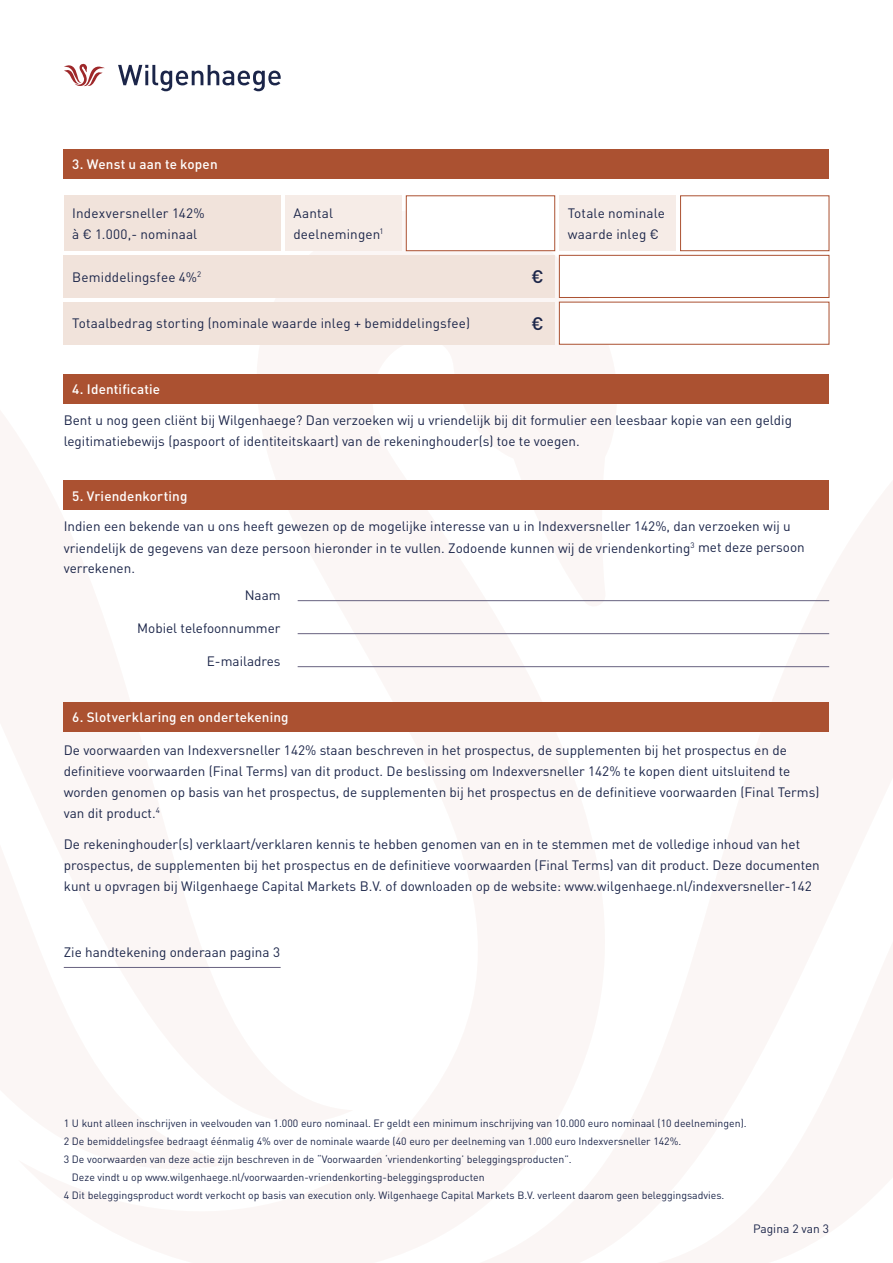
<style>
.page{position:relative;width:893px;height:1263px;background:#fff}
.page>*{position:absolute;margin:0;border:0;box-sizing:border-box;transform-origin:0 0}
.t1{font:500 18px "DIN Pro";color:#1b2549}
.t2{font:13.5px/21px "DIN Pro";color:#1b2549}
.t3{font:500 13.5px "DIN Pro";letter-spacing:.01em;color:#fff}
.t4{font:12px "DIN Pro";color:#1b2549}
.t5{font:10.5px "DIN Pro";color:#1b2549}
</style>
<div class="page">
<svg style="left:63px;top:178px;width:606px;height:790px"></svg>
<svg style="left:118px;top:65px;width:163px;height:26px"></svg>
<svg style="left:64px;top:63px;width:41px;height:24px"></svg>
<hr style="left:64px;top:967px;width:217px;height:1px;background:#676280">
<div style="left:64px;top:149px;width:765px;height:30px;background:#ab5131"></div>
<div style="left:64px;top:480px;width:765px;height:30px;background:#ab5131"></div>
<div style="left:64px;top:702px;width:765px;height:29px;background:#ab5131"></div>
<div style="left:64px;top:196px;width:217px;height:55px;background:#f1e3db"></div>
<div style="left:64px;top:255px;width:491px;height:43px;background:#f1e3db"></div>
<div style="left:64px;top:302px;width:491px;height:42px;background:#f1e3db"></div>
<div style="left:285px;top:196px;width:117px;height:55px;background:#f6ece7"></div>
<div style="left:559px;top:196px;width:117px;height:55px;background:#f6ece7"></div>
<div style="left:559px;top:255px;width:270px;height:43px;background:#fff;border:1px solid #ab5131"></div>
<div style="left:559px;top:302px;width:270px;height:42px;background:#fff"></div>
<div style="left:64px;top:374px;width:765px;height:30px;background:#ab5131"></div>
<hr style="left:298px;top:600px;width:531px;height:1px;background:#676280">
<hr style="left:298px;top:633px;width:531px;height:1px;background:#676280">
<hr style="left:298px;top:666px;width:531px;height:1px;background:#676280">
<div style="left:680px;top:196px;width:149px;height:55px;background:#fff;border:1px solid #ab5131"></div>
<div style="left:406px;top:196px;width:149px;height:55px;background:#fff;border:1px solid #ab5131"></div>
<p class="t3" style="left:72px;top:155px;width:147px">3. Wenst u aan te kopen</p>
<p class="t2" style="left:72px;top:202px;width:134px">Indexversneller 142% à € 1.000,- nominaal</p>
<p class="t2" style="left:72px;top:266px;width:131px">Bemiddelingsfee 4%<sup>2</sup></p>
<p class="t2" style="left:72px;top:312px;width:399px">Totaalbedrag storting (nominale waarde inleg + bemiddelingsfee)</p>
<p class="t2" style="left:293px;top:202px;width:92px">Aantal deelnemingen<sup>1</sup></p>
<p class="t2" style="left:568px;top:202px;width:99px">Totale nominale waarde inleg €</p>
<h1 class="t1" style="left:531px;top:265px;width:14px">€</h1>
<h1 class="t1" style="left:531px;top:311px;width:14px">€</h1>
<p class="t3" style="left:72px;top:380px;width:89px">4. Identificatie</p>
<p class="t2" style="left:64px;top:409px;width:730px">Bent u nog geen cliënt bij Wilgenhaege? Dan verzoeken wij u vriendelijk bij dit formulier een leesbaar kopie van een geldig legitimatiebewijs (paspoort of identiteitskaart) van de rekeninghouder(s) toe te voegen.</p>
<p class="t3" style="left:72px;top:486px;width:117px">5. Vriendenkorting</p>
<p class="t2" style="left:64px;top:515px;width:742px">Indien een bekende van u ons heeft gewezen op de mogelijke interesse van u in Indexversneller 142%, dan verzoeken wij u vriendelijk de gegevens van deze persoon hieronder in te vullen. Zodoende kunnen wij de vriendenkorting<sup>3</sup> met deze persoon verrekenen.</p>
<p class="t2" style="left:245px;top:584px;width:37px">Naam</p>
<p class="t2" style="left:137px;top:617px;width:145px">Mobiel telefoonnummer</p>
<p class="t2" style="left:207px;top:650px;width:75px">E-mailadres</p>
<p class="t3" style="left:72px;top:708px;width:218px">6. Slotverklaring en ondertekening</p>
<p class="t2" style="left:64px;top:738px;width:757px">De voorwaarden van Indexversneller 142% staan beschreven in het prospectus, de supplementen bij het prospectus en de definitieve voorwaarden (Final Terms) van dit product. De beslissing om Indexversneller 142% te kopen dient uitsluitend te worden genomen op basis van het prospectus, de supplementen bij het prospectus en de definitieve voorwaarden (Final Terms) van dit product.<sup>4</sup></p>
<p class="t2" style="left:64px;top:833px;width:758px">De rekeninghouder(s) verklaart/verklaren kennis te hebben genomen van en in te stemmen met de volledige inhoud van het prospectus, de supplementen bij het prospectus en de definitieve voorwaarden (Final Terms) van dit product. Deze documenten kunt u opvragen bij Wilgenhaege Capital Markets B.V. of downloaden op de website: www.wilgenhaege.nl/indexversneller-142</p>
<p class="t2" style="left:64px;top:940px;width:218px">Zie handtekening onderaan pagina 3</p>
<p class="t5" style="left:64px;top:1116px;width:684px">1 U kunt alleen inschrijven in veelvouden van 1.000 euro nominaal. Er geldt een minimum inschrijving van 10.000 euro nominaal (10 deelnemingen).</p>
<p class="t5" style="left:64px;top:1134px;width:619px">2 De bemiddelingsfee bedraagt éénmalig 4% over de nominale waarde (40 euro per deelneming van 1.000 euro Indexversneller 142%.</p>
<p class="t5" style="left:64px;top:1152px;width:509px">3 De voorwaarden van deze actie zijn beschreven in de “Voorwaarden ‘vriendenkorting’ beleggingsproducten”.</p>
<p class="t5" style="left:72px;top:1170px;width:414px">Deze vindt u op www.wilgenhaege.nl/voorwaarden-vriendenkorting-beleggingsproducten</p>
<p class="t5" style="left:64px;top:1188px;width:662px">4 Dit beleggingsproduct wordt verkocht op basis van execution only. Wilgenhaege Capital Markets B.V. verleent daarom geen beleggingsadvies.</p>
<p class="t4" style="left:753px;top:1221px;width:78px">Pagina 2 van 3</p>
</div>
